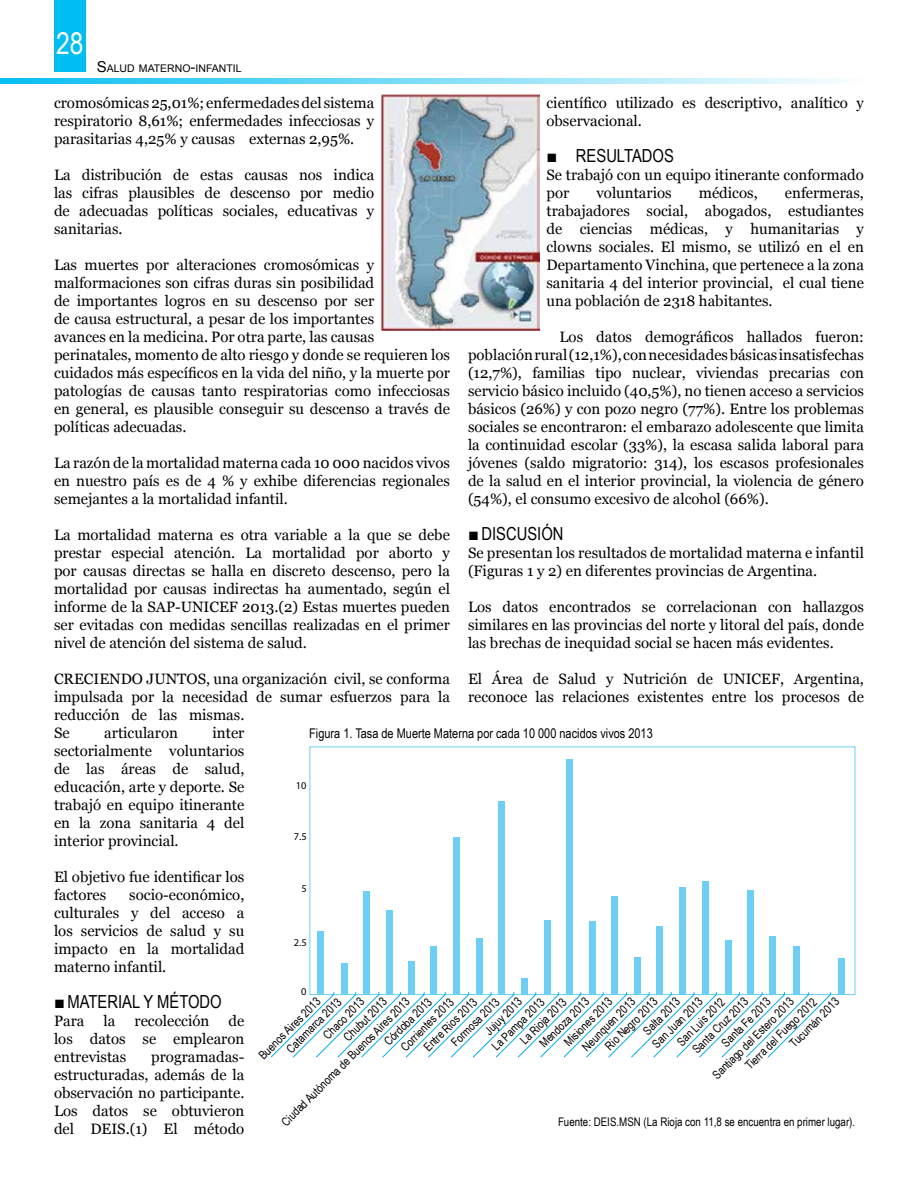
<style>
.page{position:relative;width:918px;height:1188px;background:#fff}
.page>*{position:absolute;margin:0;border:0;box-sizing:border-box;transform-origin:0 0}
.t1{font:30px "Arial Narrow";color:#fff}
.t2{font:18px "Arial Narrow";color:#000}
.t3{font:15px/18px "Georgia";color:#000;text-align:justify}
.t4{font:13.35px "Arial Narrow";color:#000}
.t5{font:11.85px "Arial Narrow";color:#000}
.t6{font:10.5px "Arial";color:#000}
.t7{font:10.35px "Myriad Pro";color:#000}
.s1{font-size:15px}
.s2{font-family:"Arial";font-weight:700}
</style>
<div class="page">
<div style="left:54px;top:0;width:32px;height:72px;background:#00bdf2"></div>
<svg style="left:0;top:78px;width:833px;height:6px;background:#7dddf7"></svg>
<img style="left:381px;top:94px;width:159px;height:236px">
<svg style="left:271px;top:992px;width:560px;height:66px"></svg>
<div style="left:317px;top:932px;width:7px;height:62px;background:#6dcff6"></div>
<div style="left:363px;top:891px;width:7px;height:103px;background:#6dcff6"></div>
<div style="left:453px;top:837px;width:7px;height:157px;background:#6dcff6"></div>
<div style="left:498px;top:801px;width:7px;height:193px;background:#6dcff6"></div>
<div style="left:566px;top:759px;width:7px;height:235px;background:#6dcff6"></div>
<div style="left:386px;top:910px;width:7px;height:84px;background:#6dcff6"></div>
<div style="left:341px;top:963px;width:7px;height:31px;background:#6dcff6"></div>
<div style="left:408px;top:961px;width:7px;height:33px;background:#6dcff6"></div>
<div style="left:521px;top:978px;width:7px;height:16px;background:#6dcff6"></div>
<div style="left:634px;top:957px;width:7px;height:37px;background:#6dcff6"></div>
<div style="left:725px;top:940px;width:6px;height:54px;background:#6dcff6"></div>
<div style="left:769px;top:936px;width:7px;height:58px;background:#6dcff6"></div>
<div style="left:793px;top:946px;width:7px;height:48px;background:#6dcff6"></div>
<div style="left:838px;top:958px;width:7px;height:36px;background:#6dcff6"></div>
<div style="left:747px;top:890px;width:7px;height:104px;background:#6dcff6"></div>
<div style="left:656px;top:926px;width:7px;height:68px;background:#6dcff6"></div>
<div style="left:679px;top:887px;width:7px;height:107px;background:#6dcff6"></div>
<div style="left:702px;top:881px;width:7px;height:113px;background:#6dcff6"></div>
<div style="left:476px;top:938px;width:7px;height:56px;background:#6dcff6"></div>
<div style="left:589px;top:921px;width:7px;height:73px;background:#6dcff6"></div>
<div style="left:611px;top:896px;width:7px;height:98px;background:#6dcff6"></div>
<div style="left:544px;top:921px;width:7px;height:73px;background:#6dcff6"></div>
<div style="left:430px;top:947px;width:7px;height:47px;background:#6dcff6"></div>
<h1 class="t1" style="left:56px;top:21px;width:29px">28</h1>
<p class="t6" style="left:97px;top:61px;width:146px"><span class="s1">S</span>ALUD MATERNO<span class="s1">-</span>INFANTIL</p>
<p class="t3" style="left:547px;top:93px;width:319px">científico utilizado es descriptivo, analítico y observacional.</p>
<p class="t2" style="left:547px;top:142px;width:129px"><span class="s2">■</span> RESULTADOS</p>
<p class="t3" style="left:547px;top:165px;width:319px">Se trabajó con un equipo itinerante conformado por</p>
<p class="t3" style="left:54px;top:93px;width:322px">cromosómicas 25,01%; enfermedades del sistema respiratorio 8,61%; enfermedades infecciosas y parasitarias 4,25% y causas externas 2,95%.</p>
<p class="t3" style="left:54px;top:165px;width:322px">La distribución de estas causas nos indica las cifras plausibles de descenso por medio de adecuadas políticas sociales, educativas y sanitarias.</p>
<p class="t3" style="left:54px;top:255px;width:397px;text-align:left">Las muertes por alteraciones cromosómicas y malformaciones son cifras duras sin posibilidad<br>de importantes logros en su descenso por ser<br>de causa estructural, a pesar de los importantes<br>avances en la medicina. Por otra parte, las causas perinatales, momento de alto riesgo y donde se requieren los cuidados más específicos en la vida del niño, y la muerte por patologías de causas tanto respiratorias como infecciosas en general, es plausible conseguir su descenso a través de políticas adecuadas.</p>
<p class="t3" style="left:54px;top:453px;width:398px">La razón de la mortalidad materna cada 10 000 nacidos vivos en nuestro país es de 4 % y exhibe diferencias regionales semejantes a la mortalidad infantil.</p>
<p class="t3" style="left:54px;top:525px;width:397px">La mortalidad materna es otra variable a la que se debe prestar especial atención. La mortalidad por aborto y por causas directas se halla en discreto descenso, pero la mortalidad por causas indirectas ha aumentado, según el informe de la SAP-UNICEF 2013.(2) Estas muertes pueden ser evitadas con medidas sencillas realizadas en el primer nivel de atención del sistema de salud.</p>
<p class="t3" style="left:54px;top:669px;width:398px;text-align:left">CRECIENDO JUNTOS, una organización civil, se conforma impulsada por la necesidad de sumar esfuerzos para la reducción de las mismas.<br>Se</p>
<p class="t3" style="left:547px;top:183px;width:319px;text-indent:238px">enfermeras, trabajadores social, abogados, estudiantes de ciencias médicas, y humanitarias y clowns sociales. El mismo, se utilizó en el en Departamento Vinchina, que pertenece a la zona sanitaria 4 del interior provincial, el cual tiene una población de 2318 habitantes.</p>
<p class="t3" style="left:468px;top:327px;width:398px;text-indent:92px">Los datos demográficos hallados fueron: población rural (12,1%), con necesidades básicas insatisfechas (12,7%), familias tipo nuclear, viviendas precarias con servicio básico incluido (40,5%), no tienen acceso a servicios básicos (26%) y con pozo negro (77%). Entre los problemas sociales se encontraron: el embarazo adolescente que limita la continuidad escolar (33%), la escasa salida laboral para jóvenes (saldo migratorio: 314), los escasos profesionales de la salud en el interior provincial, la violencia de género (54%), el consumo excesivo de alcohol (66%).</p>
<p class="t2" style="left:468px;top:520px;width:97px"><span class="s2">■</span>DISCUSIÓN</p>
<p class="t3" style="left:468px;top:543px;width:397px">Se presentan los resultados de mortalidad materna e infantil (Figuras 1 y 2) en diferentes provincias de Argentina.</p>
<p class="t3" style="left:468px;top:597px;width:397px">Los datos encontrados se correlacionan con hallazgos similares en las provincias del norte y litoral del país, donde las brechas de inequidad social se hacen más evidentes.</p>
<p class="t3" style="left:468px;top:669px;width:397px">El Área de Salud y Nutrición de UNICEF, Argentina, reconoce las relaciones existentes entre los procesos de</p>
<p class="t3" style="left:596px;top:183px;width:77px">voluntarios</p>
<p class="t3" style="left:699px;top:183px;width:60px">médicos,</p>
<p class="t3" style="left:104px;top:723px;width:75px">articularon</p>
<p class="t3" style="left:54px;top:723px;width:192px;text-indent:159px">inter sectorialmente voluntarios de las áreas de salud, educación, arte y deporte. Se trabajó en equipo itinerante en la zona sanitaria 4 del interior provincial.</p>
<p class="t3" style="left:54px;top:867px;width:192px">El objetivo fue identificar los factores</p>
<p class="t4" style="left:309px;top:724px;width:345px">Figura 1. Tasa de Muerte Materna por cada 10 000 nacidos vivos 2013</p>
<p class="t7" style="left:296px;top:779px;width:12px">10</p>
<p class="t7" style="left:294px;top:830px;width:14px">7.5</p>
<p class="t7" style="left:301px;top:882px;width:7px">5</p>
<p class="t3" style="left:54px;top:885px;width:192px;text-indent:75px">socio-económico, culturales y del acceso a los servicios de salud y su impacto en la mortalidad materno infantil.</p>
<p class="t2" style="left:54px;top:988px;width:169px"><span class="s2">■</span>MATERIAL Y MÉTODO</p>
<p class="t3" style="left:54px;top:1011px;width:32px">Para</p>
<p class="t3" style="left:104px;top:1011px;width:13px">la</p>
<p class="t3" style="left:135px;top:1011px;width:76px">recolección</p>
<p class="t7" style="left:294px;top:936px;width:14px">2.5</p>
<p class="t7" style="left:301px;top:985px;width:7px">0</p>
<p class="t5" style="left:255px;top:1051px;width:83px;rotate:-45deg">Buenos Aires 2013</p>
<p class="t5" style="left:601px;top:1042px;width:70px;rotate:-45deg">Rio Negro 2013</p>
<p class="t5" style="left:648px;top:1040px;width:67px;rotate:-45deg">San Juan 2013</p>
<p class="t5" style="left:481px;top:1027px;width:49px;rotate:-45deg">Jujuy 2013</p>
<p class="t5" style="left:560px;top:1038px;width:64px;rotate:-45deg">Misiones 2013</p>
<p class="t5" style="left:718px;top:1039px;width:65px;rotate:-45deg">Santa Fe 2013</p>
<p class="t5" style="left:578px;top:1042px;width:71px;rotate:-45deg">Neunquen 2013</p>
<p class="t5" style="left:708px;top:1071px;width:111px;rotate:-45deg">Santiago del Estero 2013</p>
<p class="t5" style="left:689px;top:1045px;width:75px;rotate:-45deg">Santa Cruz 2013</p>
<p class="t5" style="left:536px;top:1039px;width:66px;rotate:-45deg">Mendoza 2013</p>
<p class="t5" style="left:639px;top:1026px;width:48px;rotate:-45deg">Salta 2013</p>
<p class="t5" style="left:278px;top:1118px;width:177px;rotate:-45deg">Ciudad Autónoma de Buenos Aires 2013</p>
<p class="t5" style="left:339px;top:1033px;width:57px;rotate:-45deg">Chubut 2013</p>
<p class="t5" style="left:785px;top:1039px;width:66px;rotate:-45deg">Tucumán 2013</p>
<p class="t5" style="left:319px;top:1031px;width:54px;rotate:-45deg">Chaco 2013</p>
<p class="t5" style="left:380px;top:1037px;width:63px;rotate:-45deg">Córdoba 2013</p>
<p class="t5" style="left:516px;top:1036px;width:62px;rotate:-45deg">La Rioja 2013</p>
<p class="t5" style="left:397px;top:1043px;width:71px;rotate:-45deg">Corrientes 2013</p>
<p class="t5" style="left:282px;top:1044px;width:74px;rotate:-45deg">Catamarca 2013</p>
<p class="t5" style="left:488px;top:1042px;width:70px;rotate:-45deg">La Pampa 2013</p>
<p class="t5" style="left:420px;top:1043px;width:71px;rotate:-45deg">Entre Rios 2013</p>
<p class="t5" style="left:447px;top:1038px;width:64px;rotate:-45deg">Formosa 2013</p>
<p class="t5" style="left:741px;top:1061px;width:97px;rotate:-45deg">Tierra del Fuego 2012</p>
<p class="t5" style="left:673px;top:1038px;width:64px;rotate:-45deg">San Luis 2012</p>
<p class="t3" style="left:54px;top:1011px;width:192px;text-indent:175px">de los datos se emplearon entrevistas</p>
<p class="t3" style="left:54px;top:1047px;width:192px;text-indent:97px">programadas&shy;estructuradas, además de la observación no participante.<br>Los datos se obtuvieron del DEIS.(1) El método</p>
<p class="t5" style="left:558px;top:1113px;width:299px">Fuente: DEIS.MSN (La Rioja con 11,8 se encuentra en primer lugar).</p>
</div>
